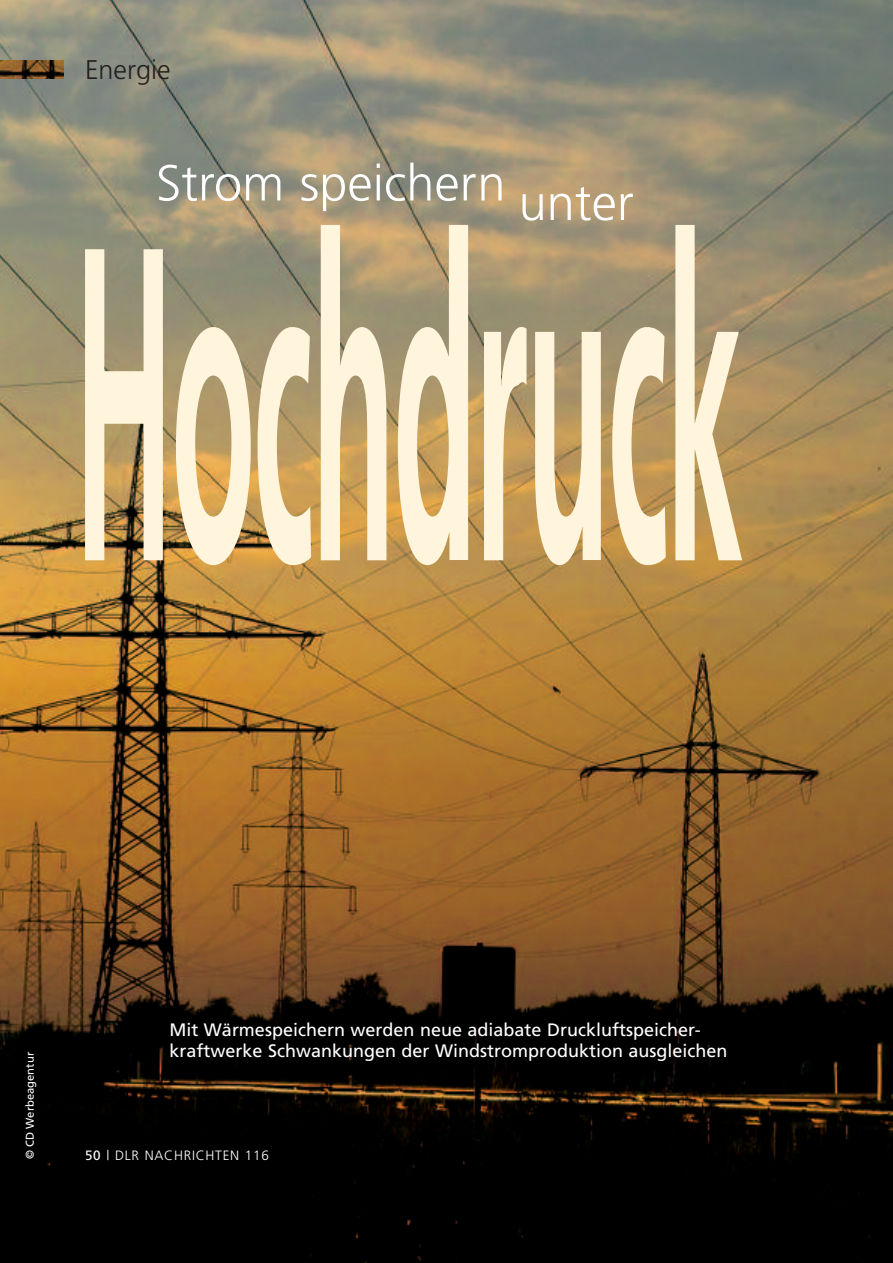
<style>
.page{position:relative;width:893px;height:1263px;background:#fff}
.page>*{position:absolute;margin:0;border:0;box-sizing:border-box;transform-origin:0 0}
.t1{font:300 50.55px "Frutiger";color:#fff}
.t2{font:300 27px "Frutiger";color:#231f20}
.t3{font:18px/21.6px "Frutiger";color:#fff}
.t4{font:300 13.5px "Frutiger";letter-spacing:.055em;color:#fff}
.t5{font:11.25px "Frutiger";color:#fff}
.s1{font-weight:400}
</style>
<div class="page">
<img style="left:0;top:0;width:893px;height:1263px">
<img style="left:0;top:60px;width:64px;height:19px">
<svg style="left:85px;top:225px;width:657px;height:340px;background:#ccb994"></svg>
<h2 class="t2" style="left:85px;top:59px;width:87px">Energie</h2>
<h1 class="t1" style="left:156px;top:163px;width:479px">Strom speichern unter</h1>
<p class="t5" style="left:26px;top:1159px;width:109px;rotate:-90deg">© CD Werbeagentur</p>
<p class="t3" style="left:169px;top:1020px;width:560px">Mit Wärmespeichern werden neue adiabate Druckluftspeicher&shy;kraftwerke Schwankungen der Windstromproduktion ausgleichen</p>
<p class="t4" style="left:85px;top:1150px;width:185px"><span class="s1">50</span> | DLR NACHRICHTEN 116</p>
</div>
